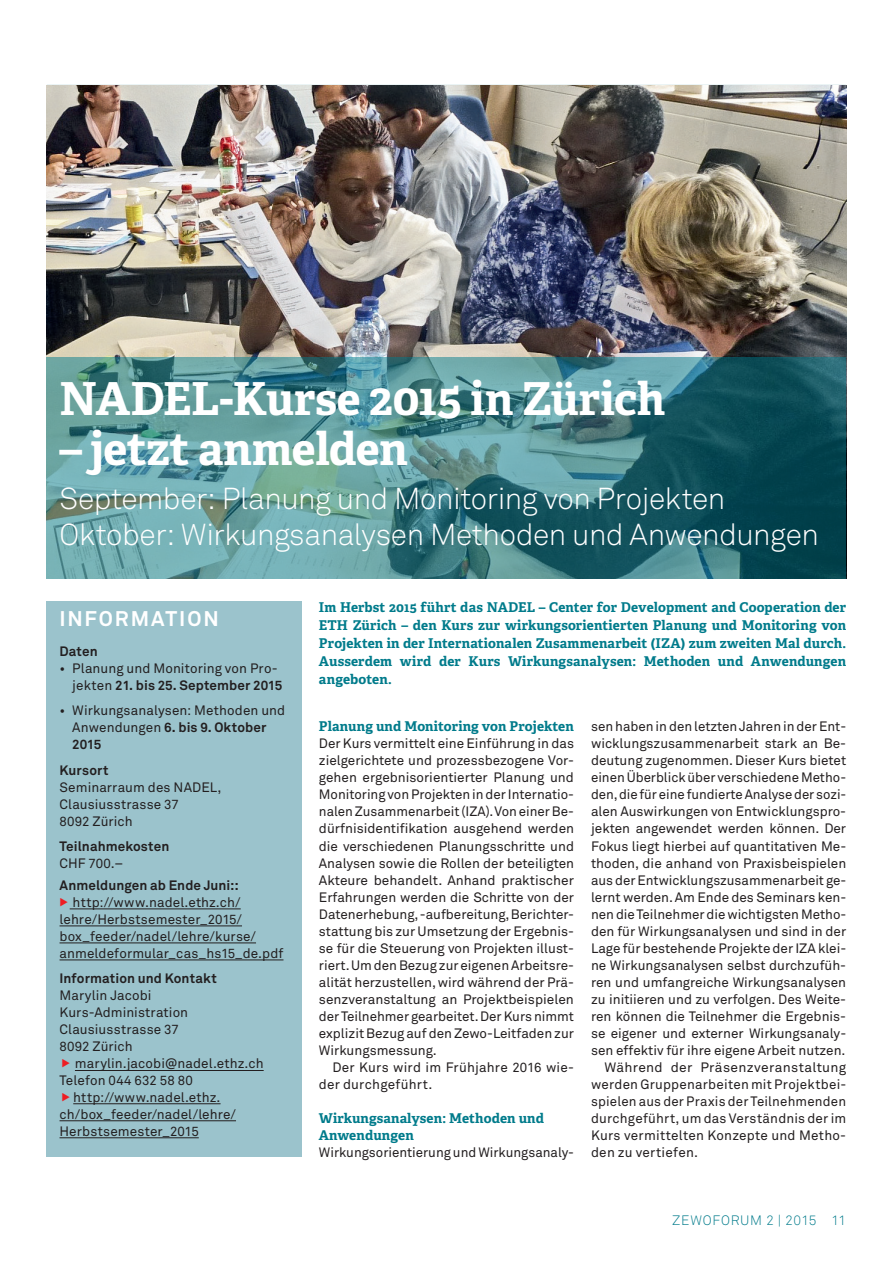
<style>
.page{position:relative;width:893px;height:1263px;background:#fff}
.page>*{position:absolute;margin:0;border:0;box-sizing:border-box;transform-origin:0 0}
.t1{font:700 45.45px "Adelle Basic";letter-spacing:-.01em;color:#fff}
.t2{font:300 30px/36px "Akkurat Std";letter-spacing:-.015em;color:#fff}
.t3{font:700 21px "Akkurat Std";letter-spacing:.09em;color:#fff}
.t4{font:13.5px/17px "Akkurat Std";color:#231f20}
.t5{font:700 13.5px/18px "Adelle Basic";letter-spacing:.01em;color:#007b8b;text-align:justify}
.t6{font:700 13.5px/17px "Akkurat Std";letter-spacing:.01em;color:#231f20}
.t7{font:13.5px "Akkurat Std";letter-spacing:.02em;color:#231f20}
.t8{font:300 13.5px "Akkurat Std";letter-spacing:.045em;color:#007b8b}
.t9{font:13.2px "Akkurat Std";letter-spacing:.015em;color:#231f20}
.t10{font:700 13.2px "Akkurat Std";color:#231f20}
.s1{font-weight:700;font-size:13.2px}
.s2{font-weight:700}
.s3{font-size:13.2px}
.s4{font-weight:400}
.s5{font-weight:400;font-size:13.2px}
.s6{font-size:13.5px}
</style>
<div class="page">
<img style="left:47px;top:85px;width:799px;height:272px">
<svg style="left:47px;top:357px;width:799px;height:221px;background:#478388"></svg>
<div style="left:47px;top:601px;width:255px;height:556px;background:#9bc3cc"></div>
<hr style="left:70px;top:908px;width:171px;height:1px;background:#231f20">
<hr style="left:60px;top:925px;width:182px;height:1px;background:#231f20">
<hr style="left:60px;top:942px;width:196px;height:1px;background:#231f20">
<hr style="left:60px;top:959px;width:223px;height:1px;background:#231f20">
<hr style="left:75px;top:1070px;width:189px;height:1px;background:#231f20">
<hr style="left:73px;top:1103px;width:148px;height:1px;background:#231f20">
<hr style="left:60px;top:1120px;width:176px;height:1px;background:#231f20">
<hr style="left:60px;top:1137px;width:139px;height:1px;background:#231f20">
<h1 class="t1" style="left:60px;top:370px;width:607px">NADEL-Kurse 2015 in Zürich</h1>
<h1 class="t1" style="left:60px;top:420px;width:350px">– jetzt anmelden</h1>
<h2 class="t2" style="left:60px;top:481px;width:761px">September: Planung und Monitoring von Projekten<br>Oktober: Wirkungsanalysen Methoden und Anwendungen</h2>
<h3 class="t3" style="left:60px;top:605px;width:161px">INFORMATION</h3>
<p class="t6" style="left:60px;top:643px;width:40px">Daten</p>
<p class="t4" style="left:72px;top:660px;width:212px;text-indent:-13px">• Planung und Monitoring von Pro-- jekten <span class="s1">21</span><span class="s2">. bis</span> <span class="s1">25</span><span class="s2">. September</span> <span class="s1">2015</span></p>
<p class="t4" style="left:60px;top:702px;width:227px;text-align:center">• Wirkungsanalysen: Methoden und<br>Anwendungen <span class="s1">6</span><span class="s2">. bis</span> <span class="s1">9</span><span class="s2">. Oktober</span></p>
<p class="t10" style="left:72px;top:736px;width:31px">2015</p>
<p class="t6" style="left:60px;top:762px;width:50px">Kursort</p>
<p class="t4" style="left:60px;top:779px;width:163px">Seminarraum des NADEL,<br>Clausiusstrasse <span class="s3">37<br>8092</span> Zürich</p>
<p class="t6" style="left:60px;top:838px;width:111px">Teilnahmekosten<br><span class="s4">CHF</span> <span class="s5">700</span><span class="s4">.–</span></p>
<p class="t6" style="left:60px;top:876px;width:181px">Anmeldungen ab Ende Juni::</p>
<p class="t4" style="left:60px;top:894px;width:225px;text-indent:13px">http://www.nadel.ethz.ch/ lehre/Herbstsemester_<span class="s3">2015</span>/ box_feeder/nadel/lehre/kurse/ anmeldeformular_cas_hs<span class="s3">15</span>_de.pdf</p>
<p class="t6" style="left:60px;top:970px;width:159px">Information und Kontakt</p>
<p class="t4" style="left:60px;top:987px;width:130px">Marylin Jacobi<br>Kurs-Administration<br>Clausiusstrasse <span class="s3">37<br>8092</span> Zürich</p>
<p class="t4" style="left:75px;top:1055px;width:190px">marylin.jacobi@nadel.ethz.ch</p>
<p class="t9" style="left:60px;top:1073px;width:135px"><span class="s6">Telefon</span> 044 632 58 80</p>
<p class="t4" style="left:60px;top:1089px;width:178px;text-indent:14px">http://www.nadel.ethz. ch/box_feeder/nadel/lehre/<br>Herbstsemester_<span class="s3">2015</span></p>
<p class="t5" style="left:319px;top:599px;width:529px">Im Herbst <span class="s3">2015</span> führt das NADEL – Center for Development and Cooperation der ETH Zürich – den Kurs zur wirkungsorientierten Planung und Monitoring von Projekten in der Internationalen Zusammenarbeit (IZA) zum zweiten Mal durch.<br>Ausserdem wird der Kurs Wirkungsanalysen: Methoden und Anwendungen angeboten.</p>
<p class="t5" style="left:319px;top:718px;width:256px">Planung und Monitoring von Projekten</p>
<p class="t4" style="left:319px;top:736px;width:257px;text-align:justify">Der Kurs vermittelt eine Einführung in das zielgerichtete und prozessbezogene Vor&shy;gehen ergebnisorientierter Planung und Monitoring von Projekten in der Internatio&shy;nalen Zusammenarbeit (IZA). Von einer Be&shy;dürfnisidentifikation ausgehend werden die verschiedenen Planungsschritte und Analysen sowie die Rollen der beteiligten Akteure behandelt. Anhand praktischer Erfahrungen werden die Schritte von der Datenerhebung, -aufbereitung, Berichter&shy;stattung bis zur Umsetzung der Ergebnis&shy;se für die Steuerung von Projekten illust&shy;riert. Um den Bezug zur eigenen Arbeitsre&shy;alität herzustellen, wird während der Prä&shy;senzveranstaltung an Projektbeispielen der Teilnehmer gearbeitet. Der Kurs nimmt explizit Bezug auf den Zewo-Leitfaden zur Wirkungsmessung.</p>
<p class="t4" style="left:319px;top:1059px;width:257px;text-indent:14px">Der Kurs wird im Frühjahre <span class="s3">2016</span> wie&shy;der durchgeführt.</p>
<p class="t5" style="left:319px;top:1109px;width:227px;line-height:17px">Wirkungsanalysen: Methoden und<br>Anwendungen</p>
<p class="t4" style="left:319px;top:1144px;width:257px">Wirkungsorientierung und Wirkungsanaly-</p>
<p class="t4" style="left:591px;top:719px;width:257px">sen haben in den letzten Jahren in der Ent-</p>
<p class="t4" style="left:591px;top:736px;width:257px">wicklungszusammenarbeit stark an Be-</p>
<p class="t4" style="left:591px;top:753px;width:257px">deutung zugenommen. Dieser Kurs bietet</p>
<p class="t4" style="left:591px;top:770px;width:257px">einen Überblick über verschiedene Metho-</p>
<p class="t4" style="left:591px;top:787px;width:257px">den, die für eine fundierte Analyse der sozi-</p>
<p class="t4" style="left:591px;top:804px;width:257px">alen Auswirkungen von Entwicklungspro-</p>
<p class="t4" style="left:591px;top:821px;width:257px">jekten angewendet werden können. Der</p>
<p class="t4" style="left:591px;top:838px;width:257px">Fokus liegt hierbei auf quantitativen Me-</p>
<p class="t4" style="left:591px;top:855px;width:257px">thoden, die anhand von Praxisbeispielen</p>
<p class="t4" style="left:591px;top:872px;width:257px">aus der Entwicklungszusammenarbeit ge-</p>
<p class="t4" style="left:591px;top:889px;width:257px">lernt werden. Am Ende des Seminars ken-</p>
<p class="t4" style="left:591px;top:906px;width:257px">nen die Teilnehmer die wichtigsten Metho-</p>
<p class="t4" style="left:591px;top:923px;width:257px">den für Wirkungsanalysen und sind in der</p>
<p class="t4" style="left:591px;top:940px;width:257px">Lage für bestehende Projekte der IZA klei-</p>
<p class="t4" style="left:591px;top:957px;width:257px">ne Wirkungsanalysen selbst durchzufüh-</p>
<p class="t4" style="left:591px;top:974px;width:257px">ren und umfangreiche Wirkungsanalysen</p>
<p class="t4" style="left:591px;top:991px;width:257px">zu initiieren und zu verfolgen. Des Weite-</p>
<p class="t4" style="left:591px;top:1008px;width:257px">ren können die Teilnehmer die Ergebnis-</p>
<p class="t4" style="left:591px;top:1025px;width:257px">se eigener und externer Wirkungsanaly-</p>
<p class="t4" style="left:591px;top:1042px;width:256px">sen effektiv für ihre eigene Arbeit nutzen.</p>
<p class="t7" style="left:605px;top:1059px;width:243px">Während der Präsenzveranstaltung</p>
<p class="t4" style="left:591px;top:1076px;width:257px">werden Gruppenarbeiten mit Projektbei-</p>
<p class="t4" style="left:591px;top:1093px;width:257px">spielen aus der Praxis der Teilnehmenden</p>
<p class="t4" style="left:591px;top:1110px;width:257px">durchgeführt, um das Verständnis der im</p>
<p class="t4" style="left:591px;top:1127px;width:257px">Kurs vermittelten Konzepte und Metho-</p>
<p class="t7" style="left:591px;top:1144px;width:109px">den zu vertiefen.</p>
<p class="t8" style="left:672px;top:1212px;width:175px">ZEWOFORUM 2 | 2015 11</p>
</div>
